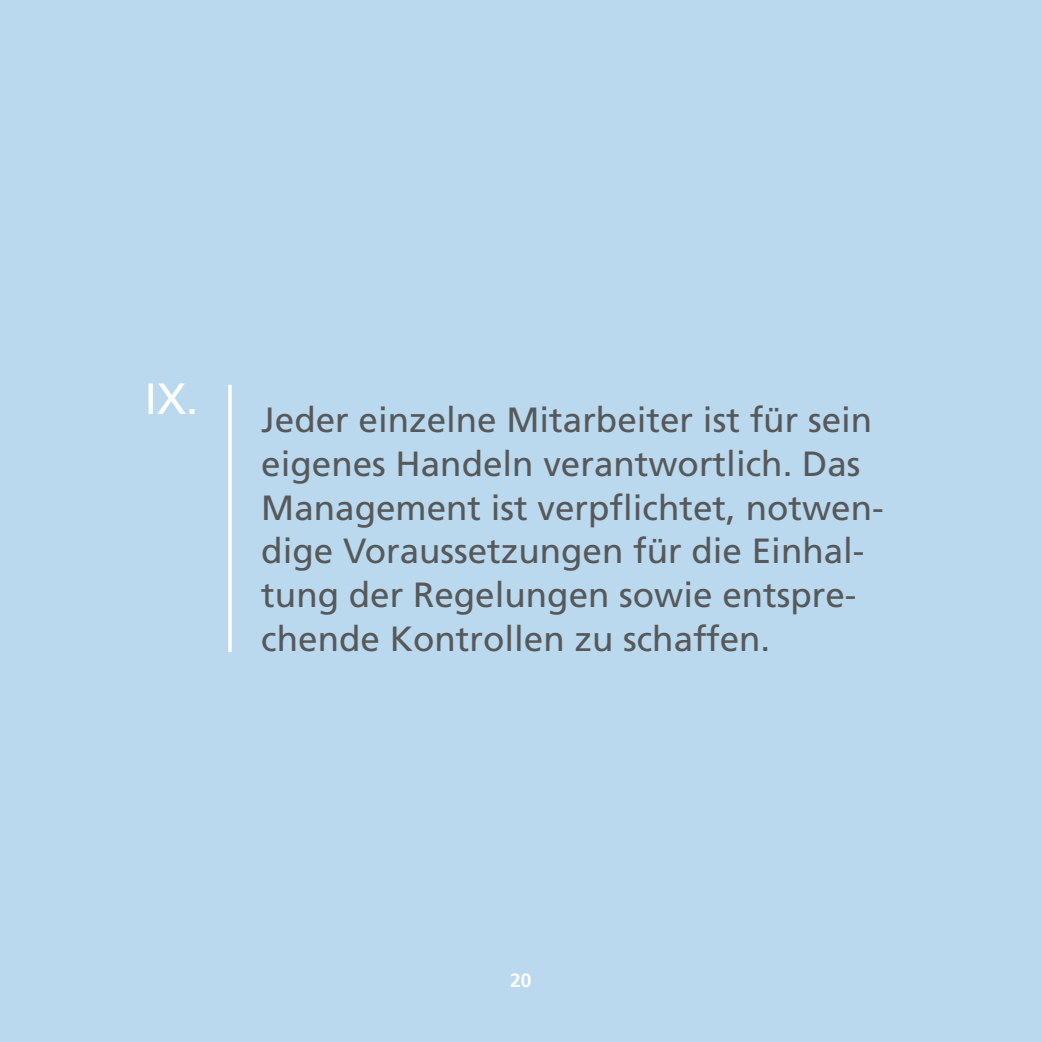
<style>
.page{position:relative;width:1042px;height:1042px;background:#bad9ee}
.page>*{position:absolute;margin:0;border:0;box-sizing:border-box;transform-origin:0 0}
.t1{font:43.75px "Frutiger";color:#fff}
.t2{font:35px/43.8px "Frutiger";color:#57585a}
.t3{font:700 19.25px "Frutiger";color:#fff}
</style>
<div class="page">
<hr style="left:228px;top:385px;width:4px;height:267px;background:#f4f8fb">
<p class="t1" style="left:145px;top:373px;width:55px">IX.</p>
<p class="t2" style="left:261px;top:398px;width:624px">Jeder einzelne Mitarbeiter ist für sein eigenes Handeln verantwortlich. Das Management ist verpflichtet, notwen&shy;dige Voraussetzungen für die Einhal&shy;tung der Regelungen sowie entspre&shy;chende Kontrollen zu schaffen.</p>
<p class="t3" style="left:510px;top:969px;width:23px">20</p>
</div>
